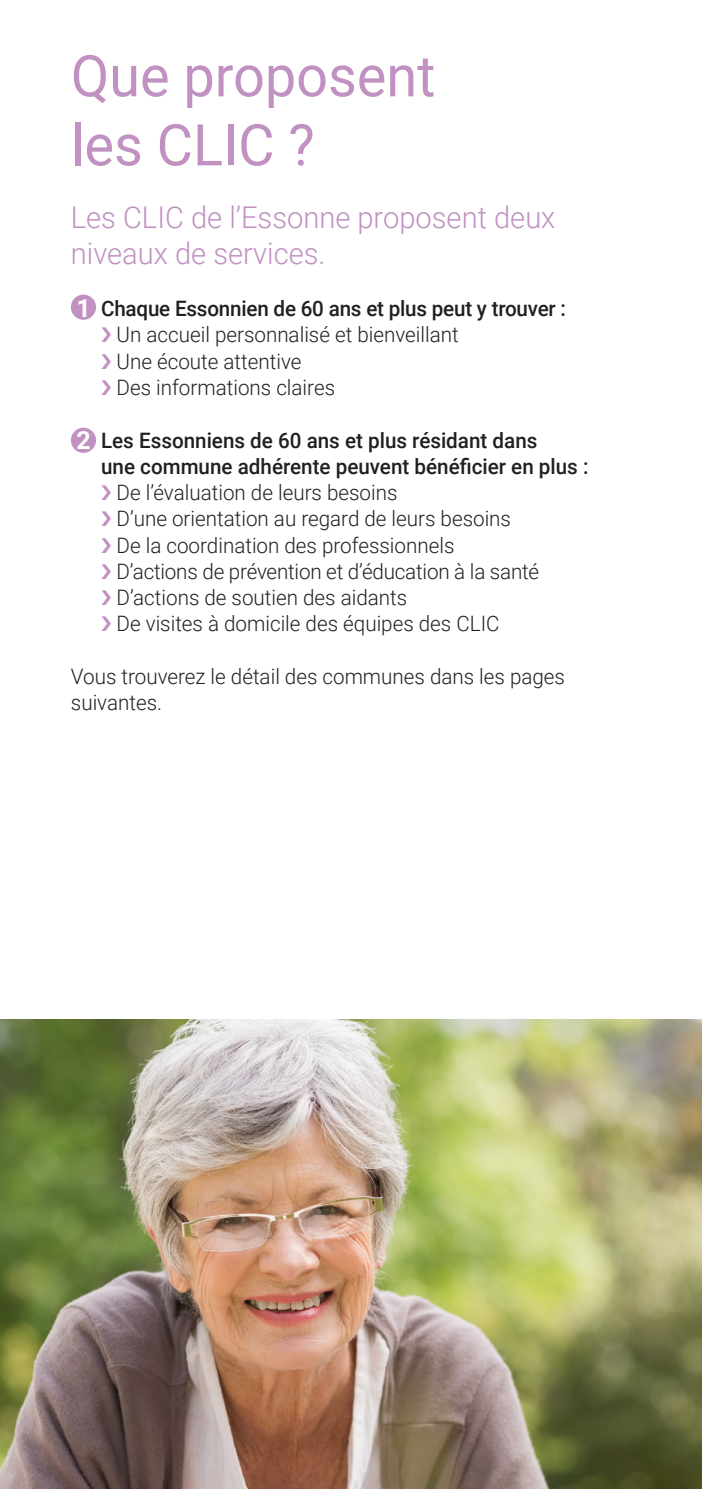
<style>
.page{position:relative;width:702px;height:1489px;background:#fff}
.page>*{position:absolute;margin:0;border:0;box-sizing:border-box;transform-origin:0 0}
.t1{font:57.5px/69px "Roboto";color:#c091c1}
.t2{font:300 30px/36px "Roboto";color:#c091c1}
.t3{font:700 25px "Roboto";color:#fff}
.t4{font:300 21.25px/26.2px "Roboto";color:#231f20}
.t5{font:500 21.25px "Roboto";color:#231f20}
.s1{font-weight:500}
</style>
<div class="page">
<div style="left:71px;top:294px;width:25px;height:26px;background:#c091c1;border-radius:50%"></div>
<div style="left:71px;top:427px;width:25px;height:26px;background:#c091c1;border-radius:50%"></div>
<img style="left:0;top:1019px;width:702px;height:469px">
<p class="t1" style="left:71px;top:39px;width:366px">Que proposent les CLIC ?</p>
<p class="t2" style="left:71px;top:198px;width:486px">Les CLIC de l’Essonne proposent deux niveaux de services.</p>
<p class="t3" style="left:76px;top:290px;width:16px">1</p>
<p class="t4" style="left:117px;top:295px;width:451px;text-indent:-15px"><span class="s1">Chaque Essonnien de 60 ans et plus peut y trouver :<br></span>Un accueil personnalisé et bienveillant<br>Une écoute attentive<br>Des informations claires</p>
<p class="t3" style="left:77px;top:423px;width:16px">2</p>
<p class="t5" style="left:101px;top:425px;width:438px">Les Essonniens de 60 ans et plus résidant dans</p>
<p class="t5" style="left:101px;top:451px;width:489px">une commune adhérente peuvent bénéficier en plus :</p>
<p class="t4" style="left:117px;top:478px;width:282px">De l’évaluation de leurs besoins</p>
<p class="t4" style="left:117px;top:505px;width:396px">D’une orientation au regard de leurs besoins</p>
<p class="t4" style="left:117px;top:531px;width:339px">De la coordination des professionnels</p>
<p class="t4" style="left:117px;top:557px;width:424px">D’actions de prévention et d’éducation à la santé</p>
<p class="t4" style="left:117px;top:583px;width:292px">D’actions de soutien des aidants</p>
<p class="t4" style="left:117px;top:610px;width:384px">De visites à domicile des équipes des CLIC</p>
<p class="t4" style="left:71px;top:662px;width:495px">Vous trouverez le détail des communes dans les pages suivantes.</p>
</div>
